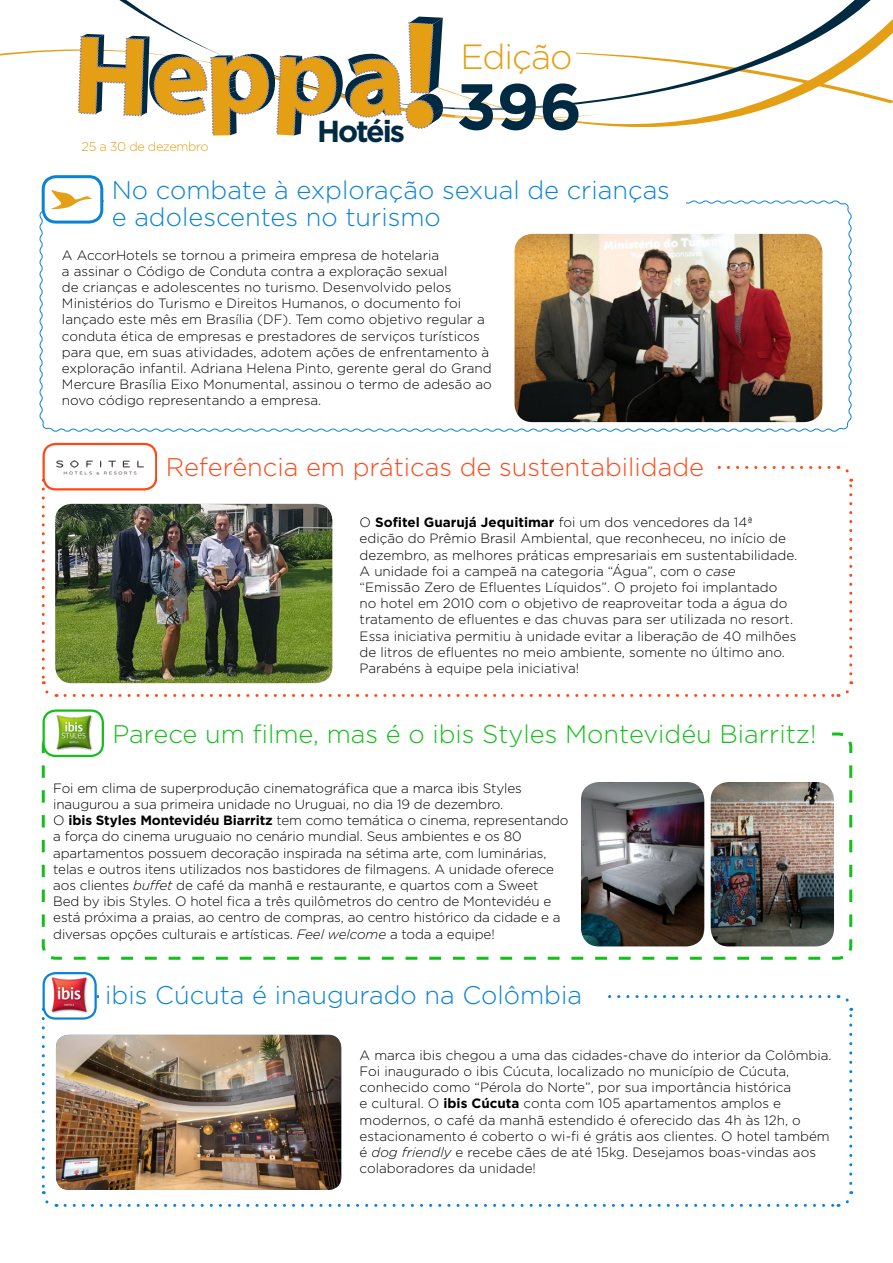
<style>
.page{position:relative;width:893px;height:1263px;background:#fff}
.page>*{position:absolute;margin:0;border:0;box-sizing:border-box;transform-origin:0 0}
.t1{font:700 64.8px "Gotham";color:#002a41}
.t2{font:300 34.95px "Gotham";letter-spacing:-.03em;color:#e49f15}
.t3{font:700 30.3px "Gotham";letter-spacing:-.07em;color:#002a41}
.t4{font:300 25.5px/27px "Gotham";color:#0a83d4}
.t5{font:300 25.5px "Gotham";color:#16be1c}
.t6{font:300 25.5px "Gotham";color:#ff4818}
.t7{font:300 13.5px/16.2px "Gotham";color:#000}
.t8{font:300 12.75px "Gotham";letter-spacing:-.03em;color:#e49f15}
.s1{font-weight:700}
.s2{font-style:italic}
</style>
<div class="page">
<svg style="left:42px;top:489px;width:15px;height:208px"></svg>
<svg style="left:65px;top:681px;width:789px;height:16px"></svg>
<svg style="left:838px;top:465px;width:14px;height:209px"></svg>
<svg style="left:41px;top:466px;width:788px;height:16px"></svg>
<svg style="left:0;top:17px;width:893px;height:119px"></svg>
<svg style="left:39px;top:199px;width:813px;height:233px"></svg>
<div style="left:43px;top:177px;width:59px;height:45px;background:#fff;border-radius:13px"></div>
<div style="left:42px;top:175px;width:61px;height:49px;border:3px solid #0a83d4;border-radius:13px"></div>
<div style="left:44px;top:444px;width:112px;height:45px;background:#fff;border-radius:12px"></div>
<div style="left:43px;top:443px;width:114px;height:47px;border:2px solid #ff4818;border-radius:12px"></div>
<div style="left:104px;top:178px;width:581px;height:63px;background:#fff"></div>
<div style="left:157px;top:456px;width:558px;height:27px;background:#fff"></div>
<svg style="left:51px;top:190px;width:41px;height:19px"></svg>
<img style="left:514px;top:234px;width:308px;height:188px">
<img style="left:56px;top:460px;width:88px;height:15px">
<img style="left:55px;top:504px;width:277px;height:179px">
<svg style="left:41px;top:731px;width:812px;height:229px"></svg>
<div style="left:44px;top:710px;width:59px;height:46px;background:#fff;border-radius:12px"></div>
<div style="left:43px;top:709px;width:61px;height:48px;border:2px solid #16be1c;border-radius:12px"></div>
<div style="left:104px;top:722px;width:718px;height:28px;background:#fff"></div>
<img style="left:581px;top:782px;width:123px;height:164px">
<img style="left:711px;top:782px;width:123px;height:164px">
<svg style="left:42px;top:1018px;width:15px;height:189px"></svg>
<svg style="left:65px;top:1191px;width:789px;height:16px"></svg>
<svg style="left:838px;top:995px;width:14px;height:188px"></svg>
<svg style="left:41px;top:995px;width:788px;height:16px"></svg>
<div style="left:44px;top:973px;width:52px;height:45px;background:#fff;border-radius:12px"></div>
<div style="left:43px;top:972px;width:54px;height:48px;border:2px solid #0a83d4;border-radius:12px"></div>
<div style="left:99px;top:983px;width:503px;height:27px;background:#fff"></div>
<img style="left:56px;top:1035px;width:285px;height:155px">
<img style="left:56px;top:715px;width:37px;height:35px">
<img style="left:50px;top:974px;width:39px;height:39px">
<h2 class="t2" style="left:461px;top:34px;width:114px">Edição</h2>
<h1 class="t1" style="left:456px;top:64px;width:127px">396</h1>
<h3 class="t3" style="left:317px;top:111px;width:89px">Hotéis</h3>
<h3 class="t4" style="left:112px;top:176px;width:560px">No combate à exploração sexual de crianças e adolescentes no turismo</h3>
<p class="t8" style="left:82px;top:139px;width:129px">25 a 30 de dezembro</p>
<p class="t7" style="left:62px;top:246px;width:431px">A AccorHotels se tornou a primeira empresa de hotelaria<br>a assinar o Código de Conduta contra a exploração sexual<br>de crianças e adolescentes no turismo. Desenvolvido pelos Ministérios do Turismo e Direitos Humanos, o documento foi lançado este mês em Brasília (DF). Tem como objetivo regular a conduta ética de empresas e prestadores de serviços turísticos para que, em suas atividades, adotem ações de enfrentamento à exploração infantil. Adriana Helena Pinto, gerente geral do Grand Mercure Brasília Eixo Monumental, assinou o termo de adesão ao novo código representando a empresa.</p>
<h3 class="t6" style="left:166px;top:451px;width:540px">Referência em práticas de sustentabilidade</h3>
<p class="t7" style="left:360px;top:514px;width:439px">O <span class="s1">Sofitel Guarujá Jequitimar</span> foi um dos vencedores da 14ª edição do Prêmio Brasil Ambiental, que reconheceu, no início de dezembro, as melhores práticas empresariais em sustentabilidade.<br>A unidade foi a campeã na categoria “Água”, com o <span class="s2">case </span>“Emissão Zero de Efluentes Líquidos”. O projeto foi implantado no hotel em 2010 com o objetivo de reaproveitar toda a água do tratamento de efluentes e das chuvas para ser utilizada no resort.<br>Essa iniciativa permitiu à unidade evitar a liberação de 40 milhões de litros de efluentes no meio ambiente, somente no último ano.<br>Parabéns à equipe pela iniciativa!</p>
<h3 class="t5" style="left:112px;top:717px;width:705px">Parece um filme, mas é o ibis Styles Montevidéu Biarritz!</h3>
<p class="t7" style="left:53px;top:779px;width:517px">Foi em clima de superprodução cinematográfica que a marca ibis Styles inaugurou a sua primeira unidade no Uruguai, no dia 19 de dezembro.<br>O <span class="s1">ibis Styles Montevidéu Biarritz</span> tem como temática o cinema, representando a força do cinema uruguaio no cenário mundial. Seus ambientes e os 80 apartamentos possuem decoração inspirada na sétima arte, com luminárias, telas e outros itens utilizados nos bastidores de filmagens. A unidade oferece aos clientes <span class="s2">buffet</span> de café da manhã e restaurante, e quartos com a Sweet<br>Bed by ibis Styles. O hotel fica a três quilômetros do centro de Montevidéu e está próxima a praias, ao centro de compras, ao centro histórico da cidade e a diversas opções culturais e artísticas. <span class="s2">Feel welcome</span> a toda a equipe!</p>
<h3 class="t4" style="left:105px;top:980px;width:478px">ibis Cúcuta é inaugurado na Colômbia</h3>
<p class="t7" style="left:360px;top:1047px;width:473px">A marca ibis chegou a uma das cidades-chave do interior da Colômbia.<br>Foi inaugurado o ibis Cúcuta, localizado no município de Cúcuta, conhecido como “Pérola do Norte”, por sua importância histórica<br>e cultural. O <span class="s1">ibis Cúcuta</span> conta com 105 apartamentos amplos e modernos, o café da manhã estendido é oferecido das 4h às 12h, o estacionamento é coberto o wi-fi é grátis aos clientes. O hotel também é <span class="s2">dog friendly</span> e recebe cães de até 15kg. Desejamos boas-vindas aos colaboradores da unidade!</p>
</div>
